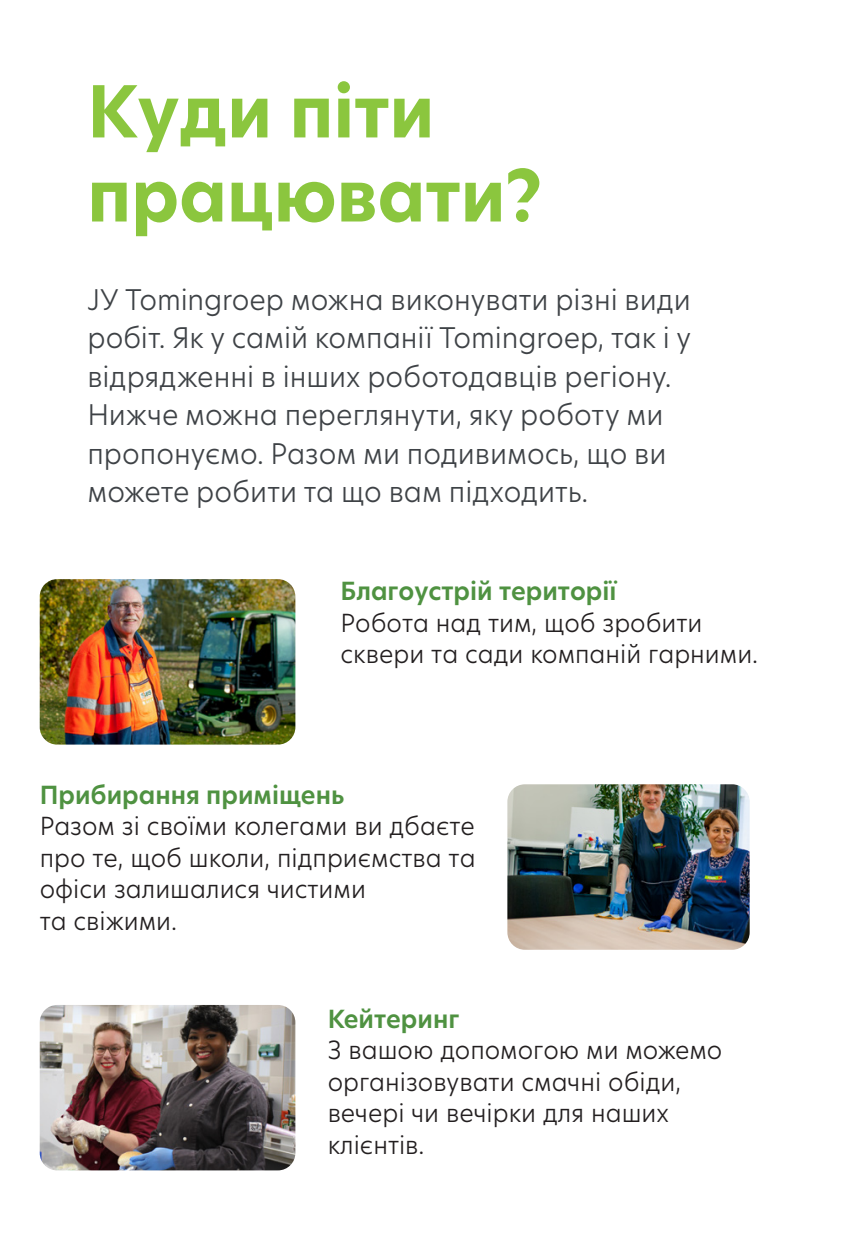
<style>
.page{position:relative;width:844px;height:1241px;background:#fff}
.page>*{position:absolute;margin:0;border:0;box-sizing:border-box;transform-origin:0 0}
.t1{font:700 70px/84px "New Hero";color:#8bc63e}
.t2{font:300 28px/38.5px "New Hero";color:#3e4246}
.t3{font:300 24.5px/31.5px "New Hero";color:#231f20}
.t4{font:600 24.5px "New Hero";color:#4f9241}
</style>
<div class="page">
<img style="left:40px;top:1005px;width:255px;height:165px">
<img style="left:40px;top:579px;width:255px;height:165px">
<img style="left:507px;top:784px;width:242px;height:165px">
<p class="t1" style="left:87px;top:70px;width:456px">Куди піти працювати?</p>
<p class="t2" style="left:87px;top:279px;width:605px">JУ Tomingroep можна виконувати різні види робіт. Як у самій компанії Tomingroep, так і у відрядженні в інших роботодавців регіону.<br>Нижче можна переглянути, яку роботу ми пропонуємо. Разом ми подивимось, що ви можете робити та що вам підходить.</p>
<p class="t4" style="left:340px;top:574px;width:277px">Благоустрій території</p>
<p class="t3" style="left:340px;top:606px;width:419px">Робота над тим, щоб зробити сквери та сади компаній гарними.</p>
<p class="t4" style="left:40px;top:778px;width:306px">Прибирання приміщень</p>
<p class="t3" style="left:40px;top:810px;width:437px;text-align:justify">Разом зі своїми колегами ви дбаєте про те, щоб школи, підприємства та офіси залишалися чистими</p>
<p class="t3" style="left:40px;top:904px;width:139px">та свіжими.</p>
<p class="t4" style="left:327px;top:1001px;width:133px">Кейтеринг</p>
<p class="t3" style="left:327px;top:1033px;width:396px">З вашою допомогою ми можемо організовувати смачні обіди, вечері чи вечірки для наших клієнтів.</p>
</div>
